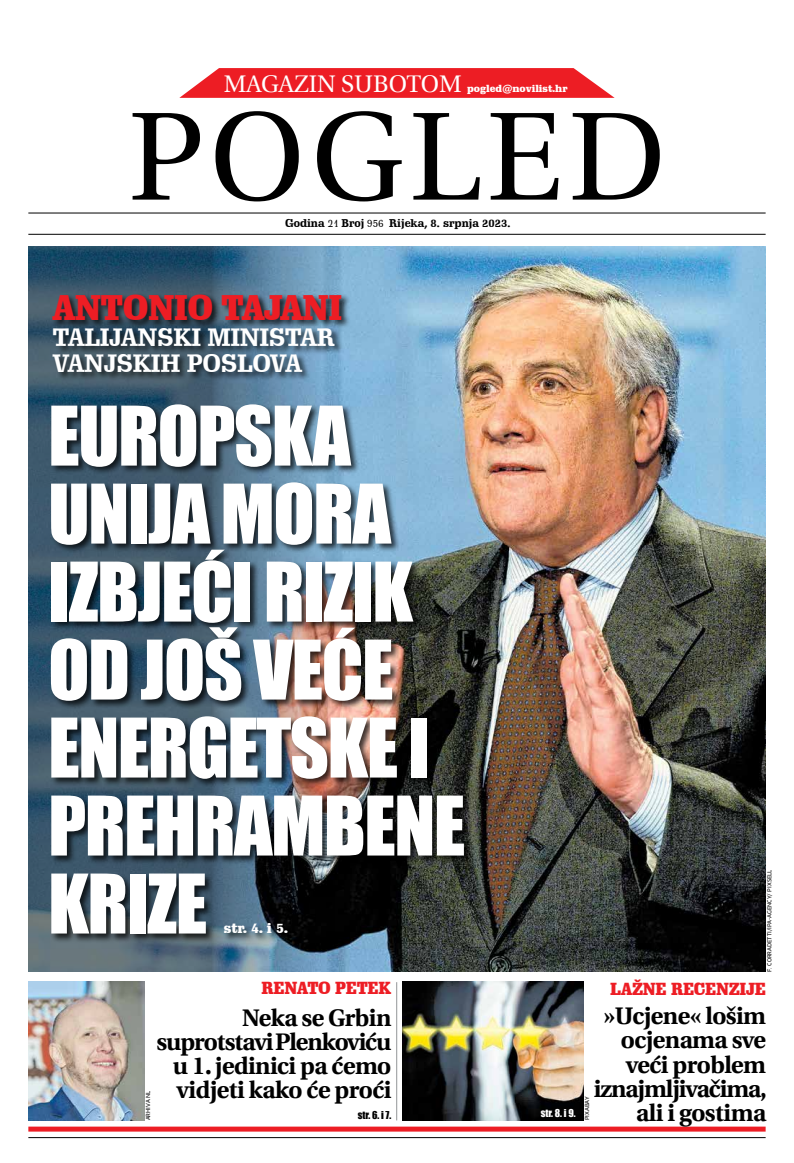
<style>
.page{position:relative;width:794px;height:1163px;background:#fff}
.page>*{position:absolute;margin:0;border:0;box-sizing:border-box;transform-origin:0 0}
.t1{font:125px "Utopia R";letter-spacing:.05em;color:#000}
.t2{font:75.8px/77.9px "Impact";letter-spacing:-.02em;color:#fff}
.t3{font:900 34.6px "Schadow WE";letter-spacing:-.015em;color:#ed1d24}
.t4{font:700 24.5px/26px "Schadow WE";letter-spacing:-.015em;color:#fff}
.t5{font:24px/24px "Utopia B";letter-spacing:-.02em;color:#000;text-align:right}
.t6{font:24px "Utopia R";color:#fff}
.t7{font:900 17px "Schadow WE";letter-spacing:-.015em;color:#ed1d24}
.t8{font:900 14px "Schadow WE";color:#fff}
.t9{font:700 11px "Schadow WE";color:#000}
.t10{font:900 10px "Schadow WE";color:#fff}
.t11{font:10px "Impact";color:#000}
.t12{font:10px "Impact";color:#fff}
.t13{font:5.5px "Clan Pro News";color:#000}
.s1{font-weight:400}
</style>
<div class="page">
<hr style="left:28px;top:1137px;width:737px;height:1px;background:#000">
<img style="left:482px;top:247px;width:283px;height:724px">
<div style="left:28px;top:1126px;width:737px;height:5px;background:#ed1d24"></div>
<svg style="left:179px;top:68px;width:435px;height:30px;background:#ee3339"></svg>
<hr style="left:396px;top:981px;width:1px;height:139px;background:#939598">
<img style="left:28px;top:981px;width:116px;height:139px">
<img style="left:403px;top:981px;width:180px;height:139px">
<hr style="left:28px;top:234px;width:737px;height:1px;background:#000">
<hr style="left:28px;top:213px;width:737px;height:1px;background:#000">
<img style="left:28px;top:247px;width:454px;height:724px">
<div style="left:51px;top:292px;width:300px;height:89px;background:#000;opacity:.75"></div>
<div style="left:49px;top:403px;width:424px;height:539px;background:#000;opacity:.75"></div>
<div style="left:223px;top:921px;width:74px;height:21px;background:#000;opacity:.75"></div>
<p class="t6" style="left:224px;top:70px;width:239px">MAGAZIN SUBOTOM</p>
<p class="t10" style="left:467px;top:82px;width:102px">pogled@novilist.hr</p>
<h1 class="t1" style="left:128px;top:88px;width:539px">POGLED</h1>
<p class="t9" style="left:285px;top:216px;width:227px">Godina <span class="s1">21</span> Broj <span class="s1">956</span> Rijeka, 8. srpnja 2023.</p>
<h3 class="t3" style="left:53px;top:285px;width:291px">ANTONIO TAJANI</h3>
<p class="t4" style="left:53px;top:323px;width:284px">TALIJANSKI MINISTAR<br>VANJSKIH POSLOVA</p>
<h2 class="t2" style="left:48px;top:395px;width:418px">EUROPSKA<br>UNIJA MORA<br>IZBJEĆI RIZIK<br>OD JOŠ VEĆE<br>ENERGETSKE I<br>PREHRAMBENE<br>KRIZE</h2>
<p class="t8" style="left:224px;top:918px;width:66px">str. 4. i 5.</p>
<p class="t13" style="left:766px;top:971px;width:103px;rotate:-90deg">F. CORRADETTI/IPA-AGENCY/ PIXSELL</p>
<p class="t7" style="left:262px;top:977px;width:131px">RENATO PETEK</p>
<p class="t7" style="left:610px;top:977px;width:157px">LAŽNE RECENZIJE</p>
<p class="t5" style="left:156px;top:1005px;width:236px">Neka se Grbin suprotstavi Plenkoviću u 1. jedinici pa ćemo vidjeti kako će proći</p>
<p class="t5" style="left:594px;top:1004px;width:175px">»Ucjene« lošim ocjenama sve veći problem iznajmljivačima,</p>
<p class="t11" style="left:358px;top:1106px;width:35px">str. 6. i 7.</p>
<p class="t5" style="left:636px;top:1100px;width:131px">ali i gostima</p>
<p class="t13" style="left:145px;top:1120px;width:31px;rotate:-90deg">ARHIVA NL</p>
<p class="t13" style="left:584px;top:1120px;width:26px;rotate:-90deg">PIXABAY</p>
<p class="t12" style="left:540px;top:1104px;width:36px">str. 8. i 9.</p>
</div>
